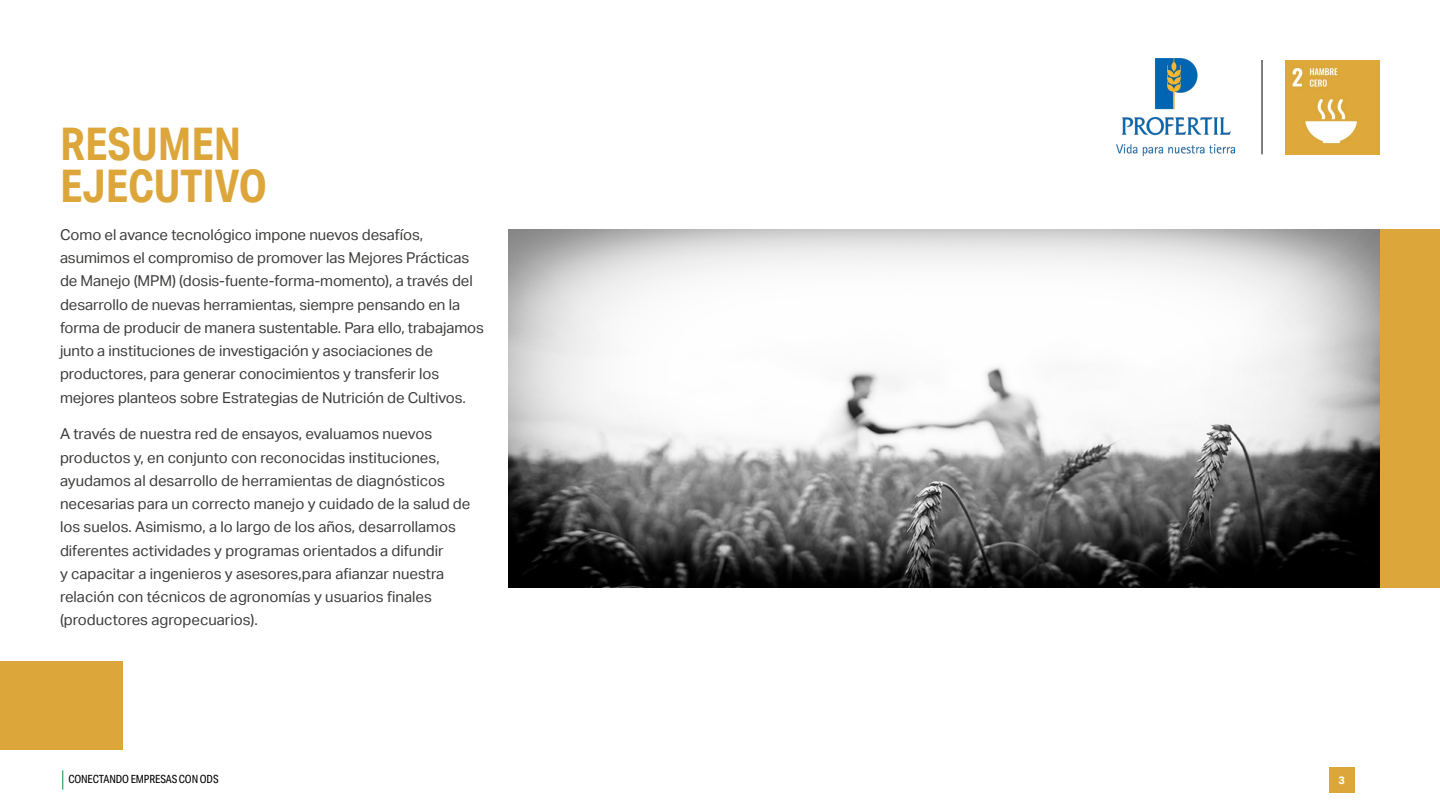
<style>
.page{position:relative;width:1440px;height:810px;background:#fff}
.page>*{position:absolute;margin:0;border:0;box-sizing:border-box;transform-origin:0 0}
.t1{font:700 45px/42.8px "Aktiv Grotesk Cd";color:#dda63a}
.t2{font:15px/23.2px "Aktiv Grotesk";letter-spacing:-.005em;color:#3c3c3b}
.t3{font:11.25px "Aktiv Grotesk Cd";letter-spacing:-.01em;color:#000}
.t4{font:700 10.88px "Aktiv Grotesk";color:#fff}
</style>
<div class="page">
<svg style="left:62px;top:770px;width:1px;height:20px"></svg>
<div style="left:1329px;top:767px;width:25px;height:26px;background:#dda63a"></div>
<img style="left:1285px;top:60px;width:95px;height:95px">
<hr style="left:1262px;top:60px;width:1px;height:94px;background:#000">
<img style="left:1116px;top:59px;width:119px;height:97px">
<img style="left:508px;top:229px;width:872px;height:359px">
<div style="left:0;top:661px;width:123px;height:89px;background:#dda63a"></div>
<div style="left:1380px;top:229px;width:60px;height:359px;background:#dda63a"></div>
<p class="t1" style="left:60px;top:122px;width:209px">RESUMEN<br>EJECUTIVO</p>
<p class="t2" style="left:60px;top:223px;width:425px">Como el avance tecnológico impone nuevos desafíos, asumimos el compromiso de promover las Mejores Prácticas de Manejo (MPM) (dosis-fuente-forma-momento), a través del desarrollo de nuevas herramientas, siempre pensando en la forma de producir de manera sustentable. Para ello, trabajamos junto a instituciones de investigación y asociaciones de productores, para generar conocimientos y transferir los mejores planteos sobre Estrategias de Nutrición de Cultivos.</p>
<p class="t2" style="left:60px;top:423px;width:412px">A través de nuestra red de ensayos, evaluamos nuevos productos y, en conjunto con reconocidas instituciones, ayudamos al desarrollo de herramientas de diagnósticos necesarias para un correcto manejo y cuidado de la salud de los suelos. Asimismo, a lo largo de los años, desarrollamos diferentes actividades y programas orientados a difundir<br>y capacitar a ingenieros y asesores,para afianzar nuestra relación con técnicos de agronomías y usuarios finales (productores agropecuarios).</p>
<p class="t3" style="left:68px;top:773px;width:152px">CONECTANDO EMPRESAS CON ODS</p>
<p class="t4" style="left:1338px;top:774px;width:8px">3</p>
</div>
